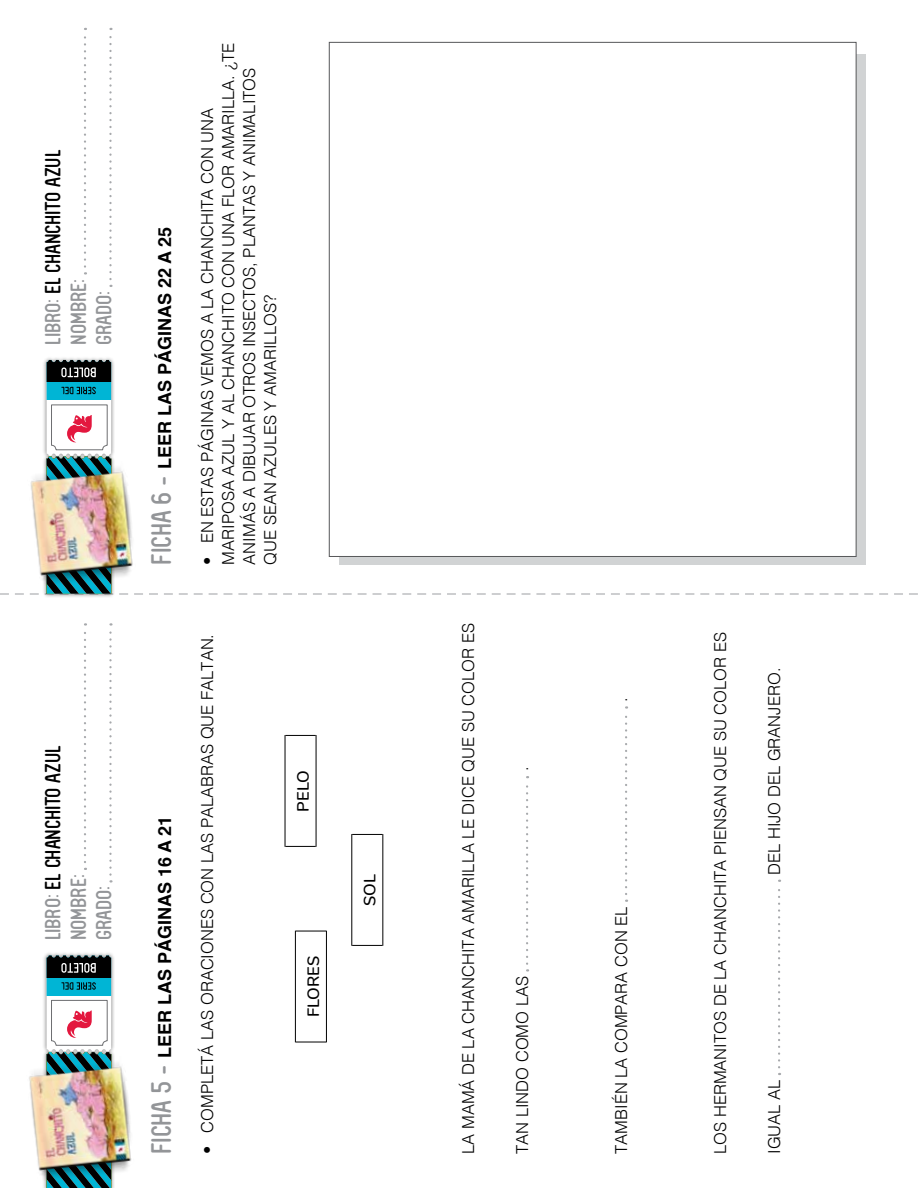
<style>
.page{position:relative;width:918px;height:1188px;background:#fff}
.page>*{position:absolute;margin:0;border:0;box-sizing:border-box;transform-origin:0 0}
.t1{font:21px/25.5px "FV Almelo";color:#939598}
.t2{font:700 18px "Helvetica";color:#000}
.t3{font:300 16.5px/21px "Helvetica";color:#000}
.t4{font:600 16.5px "Nunito";color:#000}
.s1{color:#000}
.s2{font-family:"FV Almelo";font-weight:400;font-size:27px;color:#939598}
</style>
<div class="page">
<div style="left:43px;top:952px;width:72px;height:236px;background:#000;opacity:.45"></div>
<svg style="left:47px;top:955px;width:64px;height:233px"></svg>
<svg style="left:84px;top:623px;width:2px;height:239px"></svg>
<svg style="left:109px;top:623px;width:3px;height:260px"></svg>
<img style="left:29px;top:1052px;width:103px;height:132px">
<div style="left:43px;top:356px;width:72px;height:242px;background:#000;opacity:.45"></div>
<svg style="left:0;top:360px;width:918px;height:235px"></svg>
<svg style="left:84px;top:28px;width:2px;height:247px"></svg>
<svg style="left:109px;top:28px;width:3px;height:251px"></svg>
<img style="left:26px;top:457px;width:114px;height:132px">
<svg style="left:526px;top:776px;width:2px;height:196px"></svg>
<svg style="left:625px;top:706px;width:2px;height:188px"></svg>
<svg style="left:778px;top:880px;width:2px;height:187px"></svg>
<hr style="left:295px;top:931px;width:1px;height:111px;background:#000">
<hr style="left:296px;top:1042px;width:30px;height:1px;background:#000">
<hr style="left:296px;top:931px;width:30px;height:1px;background:#000">
<hr style="left:326px;top:931px;width:1px;height:111px;background:#000">
<hr style="left:351px;top:834px;width:1px;height:112px;background:#000">
<hr style="left:352px;top:945px;width:30px;height:1px;background:#000">
<hr style="left:352px;top:834px;width:30px;height:1px;background:#000">
<hr style="left:382px;top:834px;width:1px;height:112px;background:#000">
<hr style="left:285px;top:735px;width:1px;height:112px;background:#000">
<hr style="left:285px;top:846px;width:31px;height:1px;background:#000">
<hr style="left:285px;top:735px;width:31px;height:1px;background:#000">
<hr style="left:316px;top:735px;width:1px;height:112px;background:#000">
<div style="left:339px;top:54px;width:527px;height:511px;background:#d1d3d4"></div>
<div style="left:329px;top:42px;width:528px;height:515px;background:#fff;border:1px solid #58595b"></div>
<p class="t1" style="left:39px;top:345px;width:196px;rotate:-90deg">LIBRO: <span class="s1">EL CHANCHITO AZUL<br></span>NOMBRE:<br>GRADO:</p>
<p class="t1" style="left:39px;top:940px;width:196px;rotate:-90deg">LIBRO: <span class="s1">EL CHANCHITO AZUL<br></span>NOMBRE:<br>GRADO:</p>
<p class="t2" style="left:150px;top:565px;width:340px;rotate:-90deg"><span class="s2">FICHA 6 -</span> LEER LAS PÁGINAS 22 A 25</p>
<p class="t2" style="left:150px;top:1154px;width:340px;rotate:-90deg"><span class="s2">FICHA 5 -</span> LEER LAS PÁGINAS 16 A 21</p>
<p class="t3" style="left:196px;top:565px;width:523px;rotate:-90deg">• EN ESTAS PÁGINAS VEMOS A LA CHANCHITA CON UNA MARIPOSA AZUL Y AL CHANCHITO CON UNA FLOR AMARILLA. ¿TE ANIMÁS A DIBUJAR OTROS INSECTOS, PLANTAS Y ANIMALITOS QUE SEAN AZULES Y AMARILLOS?</p>
<p class="t3" style="left:196px;top:1154px;width:522px;rotate:-90deg">• COMPLETÁ LAS ORACIONES CON LAS PALABRAS QUE FALTAN.</p>
<p class="t3" style="left:457px;top:1154px;width:532px;rotate:-90deg">LA MAMÁ DE LA CHANCHITA AMARILLA LE DICE QUE SU COLOR ES</p>
<p class="t4" style="left:291px;top:812px;width:43px;rotate:-90deg">PELO</p>
<p class="t4" style="left:358px;top:906px;width:33px;rotate:-90deg">SOL</p>
<p class="t4" style="left:301px;top:1017px;width:63px;rotate:-90deg">FLORES</p>
<p class="t3" style="left:511px;top:771px;width:6px;rotate:-90deg">.</p>
<p class="t3" style="left:511px;top:1154px;width:179px;rotate:-90deg">TAN LINDO COMO LAS</p>
<p class="t3" style="left:610px;top:702px;width:6px;rotate:-90deg">.</p>
<p class="t3" style="left:610px;top:1154px;width:249px;rotate:-90deg">TAMBIÉN LA COMPARA CON EL</p>
<p class="t3" style="left:709px;top:1154px;width:523px;rotate:-90deg">LOS HERMANITOS DE LA CHANCHITA PIENSAN QUE SU COLOR ES</p>
<p class="t3" style="left:763px;top:875px;width:209px;rotate:-90deg">DEL HIJO DEL GRANJERO.</p>
<p class="t3" style="left:763px;top:1154px;width:76px;rotate:-90deg">IGUAL AL</p>
</div>
